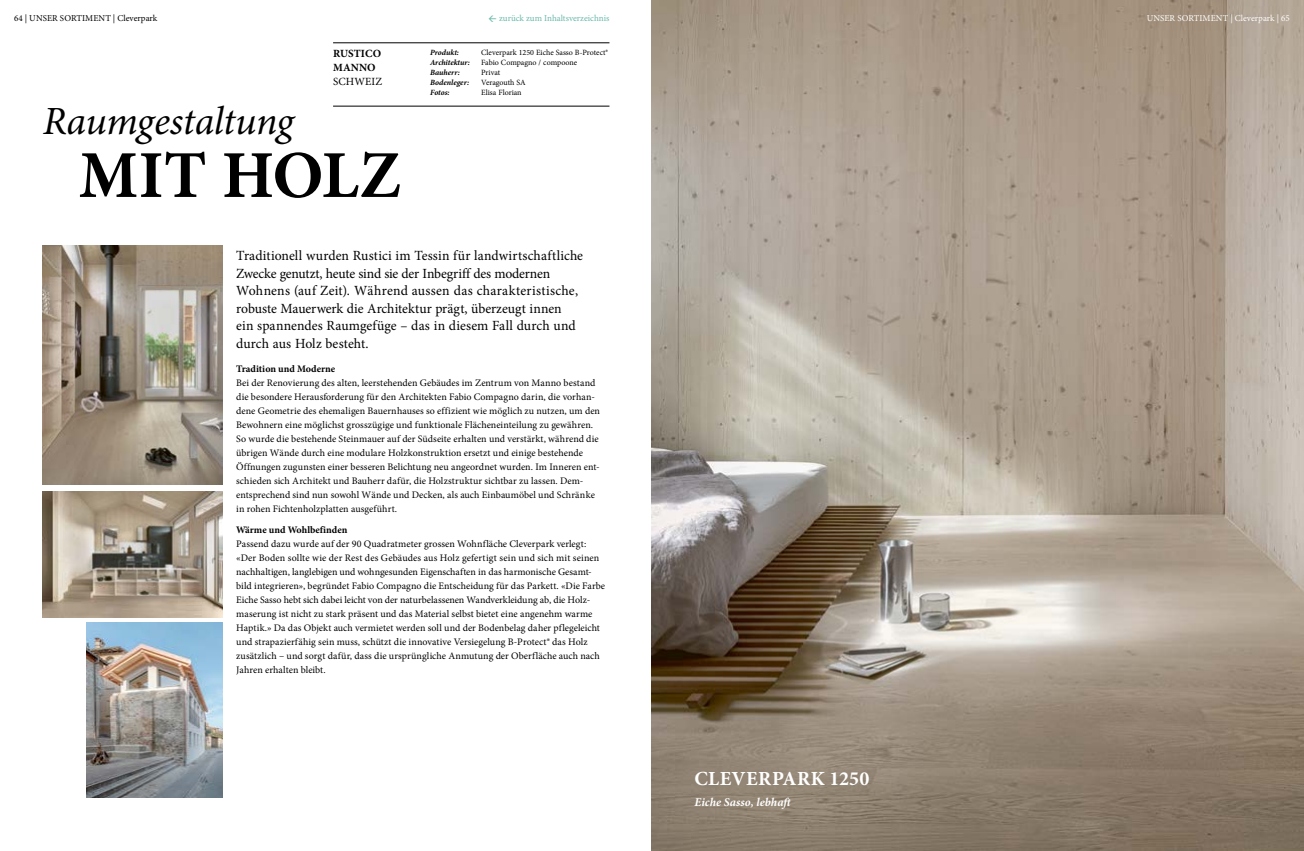
<style>
.page{position:relative;width:1304px;height:851px;background:#fff}
.page>*{position:absolute;margin:0;border:0;box-sizing:border-box;transform-origin:0 0}
.t1{font:700 67px "Minion Pro";letter-spacing:-.005em;color:#000}
.t2{font:italic 40px "Minion Pro";letter-spacing:-.01em;color:#000}
.t3{font:700 20px "Minion Pro";letter-spacing:.015em;color:#fff}
.t4{font:14px/17.5px "Minion Pro";letter-spacing:.005em;color:#000}
.t5{font:italic 700 12px "Minion Pro";letter-spacing:.005em;color:#fff}
.t6{font:700 11px/14px "Minion Pro";letter-spacing:.01em;color:#000}
.t7{font:11px "Minion Pro";letter-spacing:.01em;color:#000}
.t8{font:10px/14px "Minion Pro";color:#000}
.t9{font:700 10px "Minion Pro";color:#000}
.t10{font:9px "Minion Pro";letter-spacing:.005em;color:#000}
.t11{font:9px "Minion Pro";letter-spacing:.005em;color:#fff}
.t12{font:9px "Minion Pro";color:#6ab9aa}
.t13{font:8px "Minion Pro";color:#000}
.t14{font:italic 700 8px "Minion Pro";letter-spacing:-.005em;color:#000}
</style>
<div class="page">
<img style="left:652px;top:0;width:652px;height:850px">
<img style="left:43px;top:491px;width:179px;height:126px">
<img style="left:43px;top:246px;width:179px;height:238px">
<img style="left:87px;top:622px;width:135px;height:175px">
<hr style="left:333px;top:106px;width:276px;height:1px;background:#000">
<hr style="left:333px;top:43px;width:276px;height:1px;background:#000">
<p class="t10" style="left:14px;top:12px;width:145px">64 | UNSER SORTIMENT | Cleverpark</p>
<p class="t11" style="left:1147px;top:12px;width:145px">UNSER SORTIMENT | Cleverpark | 65</p>
<p class="t14" style="left:430px;top:47px;width:30px">Produkt:</p>
<p class="t13" style="left:481px;top:48px;width:128px">Cleverpark 1250 Eiche Sasso B-Protect®</p>
<p class="t14" style="left:430px;top:57px;width:41px">Architektur:</p>
<p class="t13" style="left:481px;top:57px;width:98px">Fabio Compagno / compoone</p>
<p class="t14" style="left:430px;top:67px;width:31px">Bauherr:</p>
<p class="t13" style="left:481px;top:67px;width:21px">Privat</p>
<p class="t14" style="left:430px;top:77px;width:41px">Bodenleger:</p>
<p class="t13" style="left:481px;top:77px;width:46px">Veragouth SA</p>
<p class="t14" style="left:430px;top:86px;width:21px">Fotos:</p>
<p class="t13" style="left:481px;top:87px;width:42px">Elisa Florian</p>
<p class="t12" style="left:499px;top:12px;width:112px">zurück zum Inhaltsverzeichnis</p>
<p class="t6" style="left:333px;top:46px;width:50px">RUSTICO<br>MANNO</p>
<p class="t7" style="left:333px;top:74px;width:50px">SCHWEIZ</p>
<h2 class="t2" style="left:43px;top:94px;width:252px">Raumgestaltung</h2>
<h1 class="t1" style="left:79px;top:128px;width:323px">MIT HOLZ</h1>
<p class="t4" style="left:236px;top:247px;width:348px">Traditionell wurden Rustici im Tessin für landwirtschaftliche Zwecke genutzt, heute sind sie der Inbegriff des modernen Wohnens (auf Zeit). Während aussen das charakteristische, robuste Mauerwerk die Architektur prägt, überzeugt innen<br>ein spannendes Raumgefüge – das in diesem Fall durch und durch aus Holz besteht.</p>
<p class="t9" style="left:236px;top:362px;width:100px">Tradition und Moderne</p>
<p class="t8" style="left:236px;top:376px;width:365px">Bei der Renovierung des alten, leerstehenden Gebäudes im Zentrum von Manno bestand die besondere Herausforderung für den Architekten Fabio Compagno darin, die vorhan&shy;dene Geometrie des ehemaligen Bauernhauses so effizient wie möglich zu nutzen, um den Bewohnern eine möglichst grosszügige und funktionale Flächeneinteilung zu gewähren.<br>So wurde die bestehende Steinmauer auf der Südseite erhalten und verstärkt, während die übrigen Wände durch eine modulare Holzkonstruktion ersetzt und einige bestehende Öffnungen zugunsten einer besseren Belichtung neu angeordnet wurden. Im Inneren ent&shy;schieden sich Architekt und Bauherr dafür, die Holzstruktur sichtbar zu lassen. Dem&shy;entsprechend sind nun sowohl Wände und Decken, als auch Einbaumöbel und Schränke in rohen Fichtenholzplatten ausgeführt.</p>
<p class="t9" style="left:236px;top:523px;width:113px">Wärme und Wohlbefinden</p>
<p class="t8" style="left:236px;top:537px;width:370px">Passend dazu wurde auf der 90 Quadratmeter grossen Wohnfläche Cleverpark verlegt: «Der Boden sollte wie der Rest des Gebäudes aus Holz gefertigt sein und sich mit seinen nachhaltigen, langlebigen und wohngesunden Eigenschaften in das harmonische Gesamt&shy;bild integrieren», begründet Fabio Compagno die Entscheidung für das Parkett. «Die Farbe Eiche Sasso hebt sich dabei leicht von der naturbelassenen Wandverkleidung ab, die Holz&shy;maserung ist nicht zu stark präsent und das Material selbst bietet eine angenehm warme Haptik.» Da das Objekt auch vermietet werden soll und der Bodenbelag daher pflegeleicht und strapazierfähig sein muss, schützt die innovative Versiegelung B-Protect® das Holz zusätzlich – und sorgt dafür, dass die ursprüngliche Anmutung der Oberfläche auch nach Jahren erhalten bleibt.</p>
<h3 class="t3" style="left:695px;top:764px;width:176px">CLEVERPARK 1250</h3>
<p class="t5" style="left:694px;top:793px;width:100px">Eiche Sasso, lebhaft</p>
</div>
